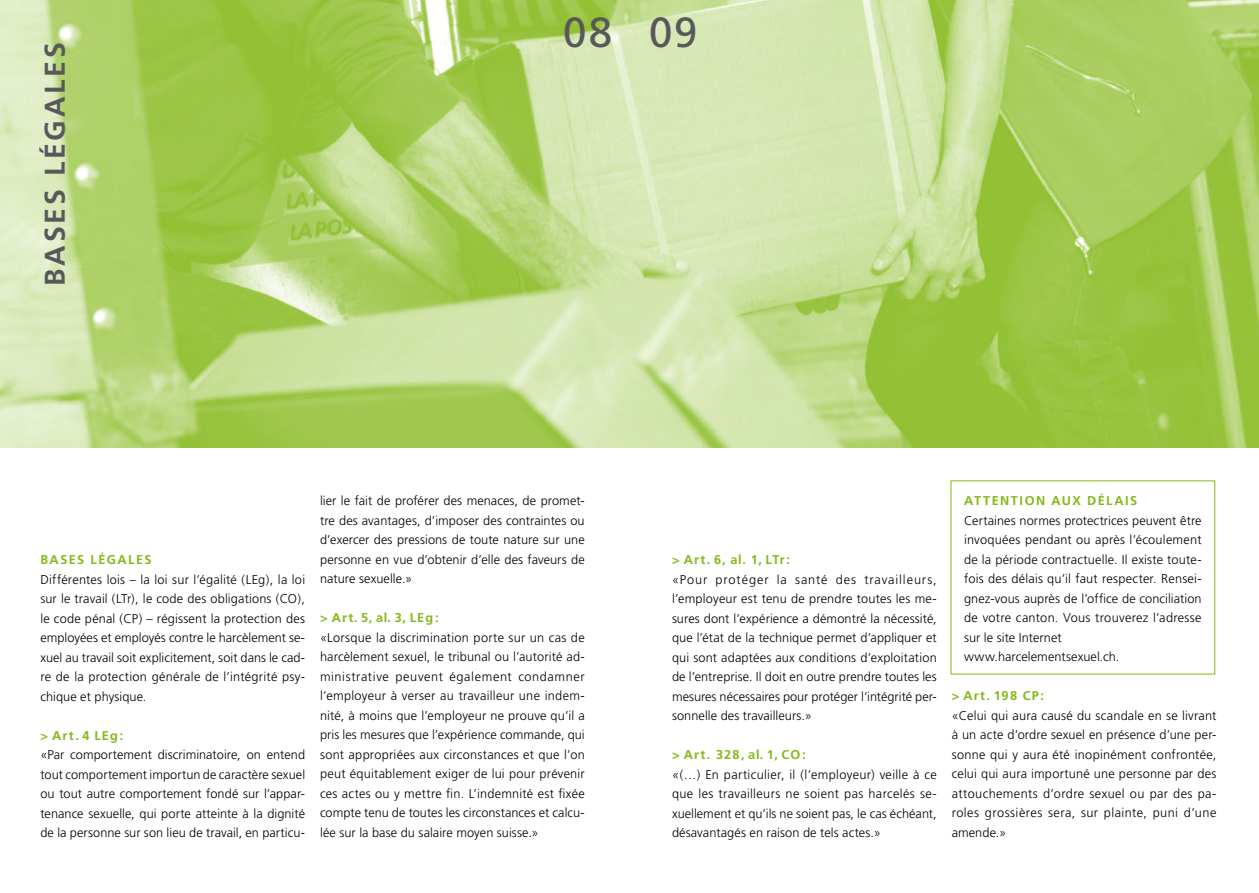
<style>
.page{position:relative;width:1259px;height:893px;background:#fff}
.page>*{position:absolute;margin:0;border:0;box-sizing:border-box;transform-origin:0 0}
.t1{font:42px "Frutiger";color:#58585a}
.t2{font:700 28.5px "Frutiger";letter-spacing:.095em;color:#58585a}
.t3{font:300 12.75px/19.5px "Frutiger";letter-spacing:.01em;color:#000;text-align:justify}
.t4{font:700 12.75px "Frutiger";letter-spacing:.115em;color:#84b819}
</style>
<div class="page">
<img style="left:0;top:0;width:1259px;height:447px">
<h2 class="t2" style="left:38px;top:286px;width:245px;rotate:-90deg">BASES LÉGALES</h2>
<h1 class="t1" style="left:563px;top:7px;width:136px">08 09</h1>
<p class="t4" style="left:40px;top:552px;width:113px">BASES LÉGALES</p>
<p class="t3" style="left:40px;top:569px;width:266px">Différentes lois – la loi sur l’égalité (LEg), la loi sur le travail (LTr), le code des obligations (CO), le code pénal (CP) – régissent la protection des employées et employés contre le harcèlement se&shy;xuel au travail soit explicitement, soit dans le cad&shy;re de la protection générale de l’intégrité psy&shy;chique et physique.</p>
<p class="t4" style="left:40px;top:728px;width:84px">&gt; ART. 4 LEG:</p>
<p class="t3" style="left:40px;top:745px;width:266px">«Par comportement discriminatoire, on entend tout comportement importun de caractère sexuel ou tout autre comportement fondé sur l’appar&shy;tenance sexuelle, qui porte atteinte à la dignité de la personne sur son lieu de travail, en particu-</p>
<p class="t3" style="left:320px;top:491px;width:266px">lier le fait de proférer des menaces, de promet&shy;tre des avantages, d’imposer des contraintes ou d’exercer des pressions de toute nature sur une personne en vue d’obtenir d’elle des faveurs de nature sexuelle.»</p>
<p class="t4" style="left:320px;top:610px;width:120px">&gt; ART. 5, AL. 3, LEG:</p>
<p class="t3" style="left:320px;top:628px;width:266px">«Lorsque la discrimination porte sur un cas de harcèlement sexuel, le tribunal ou l’autorité ad&shy;ministrative peuvent également condamner l’employeur à verser au travailleur une indem&shy;nité, à moins que l’employeur ne prouve qu’il a pris les mesures que l’expérience commande, qui sont appropriées aux circonstances et que l’on peut équitablement exiger de lui pour prévenir ces actes ou y mettre fin. L’indemnité est fixée compte tenu de toutes les circonstances et calcu&shy;lée sur la base du salaire moyen suisse.»</p>
<p class="t4" style="left:672px;top:552px;width:120px">&gt; ART. 6, AL. 1, LTR:</p>
<p class="t3" style="left:672px;top:569px;width:266px">«Pour protéger la santé des travailleurs, l’employeur est tenu de prendre toutes les me&shy;sures dont l’expérience a démontré la nécessité, que l’état de la technique permet d’appliquer et qui sont adaptées aux conditions d’exploitation de l’entreprise. Il doit en outre prendre toutes les mesures nécessaires pour protéger l’intégrité per&shy;sonnelle des travailleurs.»</p>
<p class="t4" style="left:672px;top:747px;width:135px">&gt; ART. 328, AL. 1, CO :</p>
<p class="t3" style="left:672px;top:764px;width:266px">«(…) En particulier, il (l’employeur) veille à ce que les travailleurs ne soient pas harcelés se&shy;xuellement et qu’ils ne soient pas, le cas échéant, désavantagés en raison de tels actes.»</p>
<p class="t4" style="left:951px;top:493px;width:187px">ATTENTION AUX DÉLAIS</p>
<p class="t3" style="left:964px;top:511px;width:239px;text-align:left">Certaines normes protectrices peuvent être invoquées pendant ou après l’écoulement de la période contractuelle. Il existe toute&shy;fois des délais qu’il faut respecter. Rensei&shy;gnez-vous auprès de l’office de conciliation de votre canton. Vous trouverez l’adresse sur le site Internet www.harcelementsexuel.ch.</p>
<p class="t4" style="left:951px;top:688px;width:94px">&gt; ART. 198 CP:</p>
<p class="t3" style="left:951px;top:706px;width:266px">«Celui qui aura causé du scandale en se livrant à un acte d’ordre sexuel en présence d’une per&shy;sonne qui y aura été inopinément confrontée, celui qui aura importuné une personne par des attouchements d’ordre sexuel ou par des pa&shy;roles grossières sera, sur plainte, puni d’une amende.»</p>
</div>
